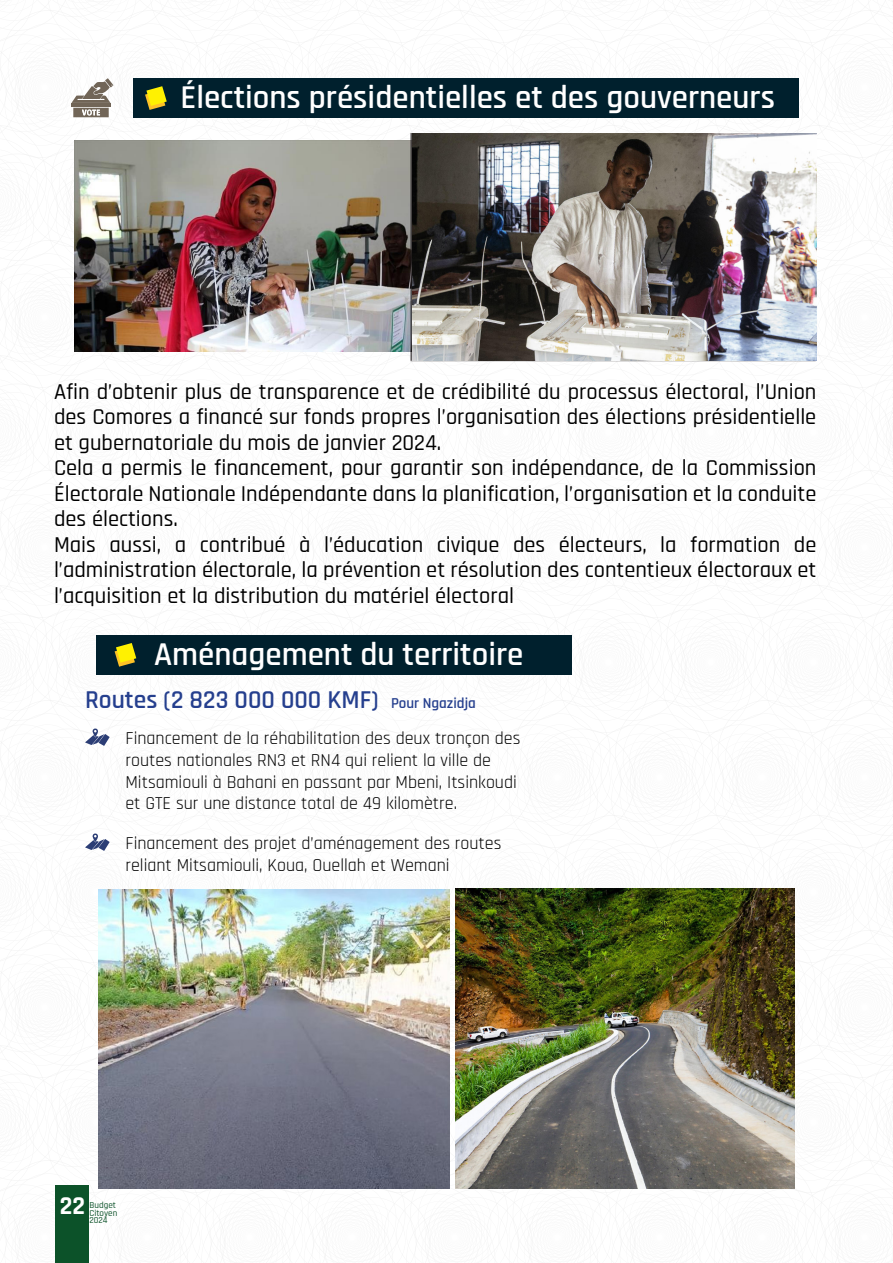
<style>
.page{position:relative;width:893px;height:1263px;background:#fff}
.page>*{position:absolute;margin:0;border:0;box-sizing:border-box;transform-origin:0 0}
.t1{font:600 33px "Rajdhani";color:#fff}
.t2{font:600 25.5px "Rajdhani";color:#253f8e}
.t3{font:700 25.5px "Rajdhani";color:#fff}
.t4{font:500 22.5px/25.5px "Rajdhani";color:#000;text-align:justify}
.t5{font:18px/21.6px "Rajdhani";color:#000}
.t6{font:500 9px/7.8px "Rajdhani";color:#0c5229}
.s1{font-size:15px}
</style>
<div class="page">
<hr style="left:892px;top:0;width:1px;height:1263px;background:#bfbfbf">
<div style="left:55px;top:1185px;width:34px;height:78px;background:#0c5229"></div>
<div style="left:133px;top:78px;width:666px;height:39px;background:#00202d"></div>
<svg style="left:71px;top:78px;width:42px;height:39px"></svg>
<img style="left:75px;top:141px;width:335px;height:210px">
<img style="left:412px;top:133px;width:404px;height:228px">
<div style="left:97px;top:635px;width:475px;height:39px;background:#00202d"></div>
<svg style="left:85px;top:728px;width:25px;height:18px"></svg>
<svg style="left:85px;top:833px;width:25px;height:18px"></svg>
<img style="left:99px;top:889px;width:350px;height:299px">
<img style="left:455px;top:889px;width:339px;height:300px">
<svg style="left:145px;top:86px;width:22px;height:24px"></svg>
<svg style="left:115px;top:643px;width:21px;height:24px"></svg>
<p class="t1" style="left:181px;top:78px;width:596px">Élections présidentielles et des gouverneurs</p>
<p class="t4" style="left:54px;top:379px;width:764px">Afin d’obtenir plus de transparence et de crédibilité du processus électoral, l’Union des Comores a financé sur fonds propres l’organisation des élections présidentielle et gubernatoriale du mois de janvier 2024.</p>
<p class="t4" style="left:54px;top:456px;width:764px">Cela a permis le financement, pour garantir son indépendance, de la Commission Électorale Nationale Indépendante dans la planification, l’organisation et la conduite des élections.</p>
<p class="t4" style="left:54px;top:532px;width:764px">Mais aussi, a contribué à l’éducation civique des électeurs, la formation de l’administration électorale, la prévention et résolution des contentieux électoraux et l’acquisition et la distribution du matériel électoral</p>
<p class="t1" style="left:154px;top:635px;width:371px">Aménagement du territoire</p>
<p class="t2" style="left:85px;top:685px;width:392px">Routes (2 823 000 000 KMF) <span class="s1">Pour Ngazidja</span></p>
<p class="t5" style="left:125px;top:728px;width:397px">Financement de la réhabilitation des deux tronçon des routes nationales RN3 et RN4 qui relient la ville de Mitsamiouli à Bahani en passant par Mbeni, Itsinkoudi et GTE sur une distance total de 49 kilomètre.</p>
<p class="t5" style="left:125px;top:833px;width:378px">Financement des projet d’aménagement des routes reliant Mitsamiouli, Koua, Ouellah et Wemani</p>
<p class="t3" style="left:60px;top:1190px;width:27px">22</p>
<p class="t6" style="left:90px;top:1201px;width:29px">Budget<br>Citoyen<br>2024</p>
</div>
